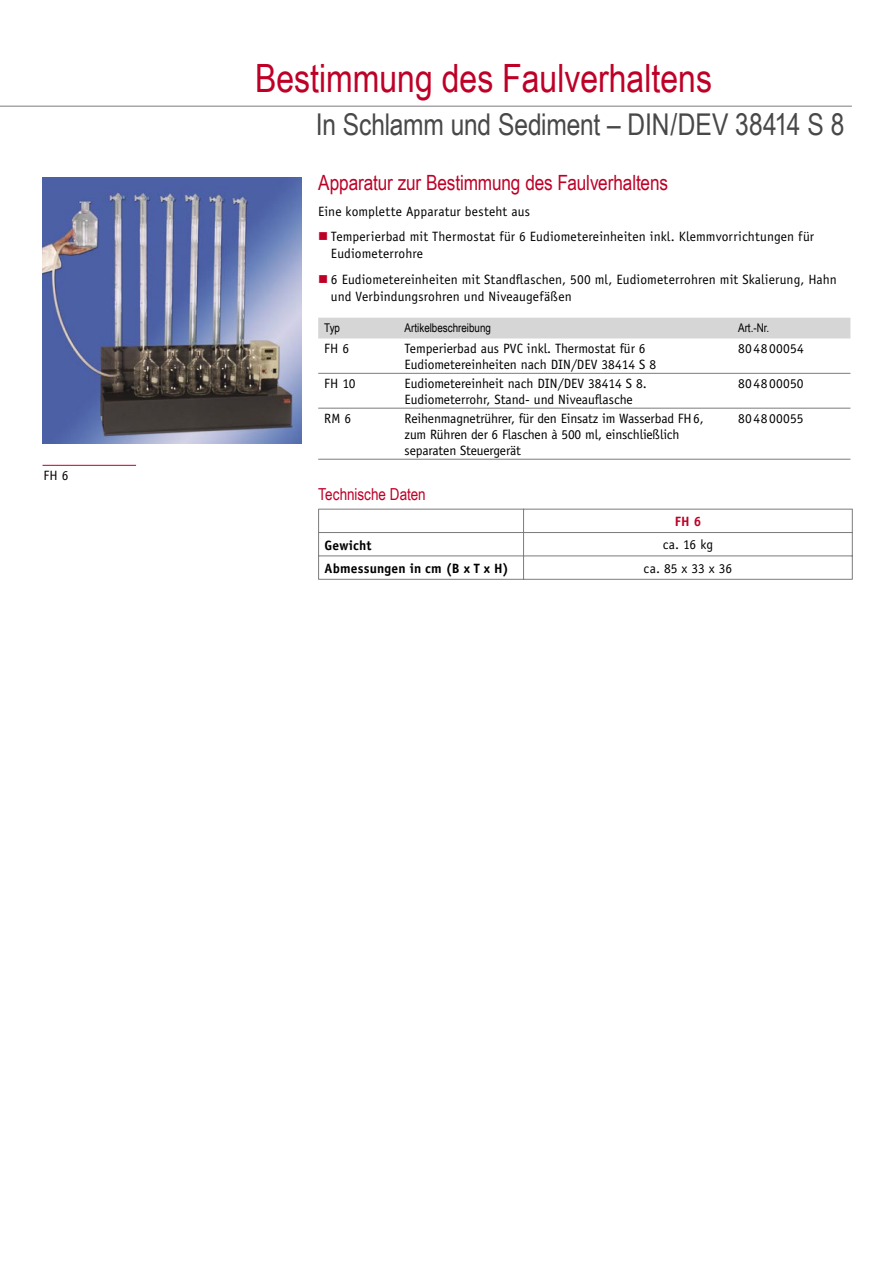
<style>
.page{position:relative;width:893px;height:1263px;background:#fff}
.page>*{position:absolute;margin:0;border:0;box-sizing:border-box;transform-origin:0 0}
.t1{font:39px "Arial Narrow";color:#be0027}
.t2{font:30px "Arial Narrow";letter-spacing:-.01em;color:#484848}
.t3{font:21px "Arial Narrow";letter-spacing:-.01em;color:#be0027}
.t4{font:16.5px "Arial Narrow";letter-spacing:-.005em;color:#be0027}
.t5{font:13.5px/16.2px "Officina Sans";color:#000}
.t6{font:700 13.5px "Officina Sans";letter-spacing:.015em;color:#000}
.t7{font:13.5px "Officina Sans";letter-spacing:.02em;color:#000}
.t8{font:700 13.5px "Officina Sans";color:#be0027}
.t9{font:12px "Arial Narrow";color:#000}
.s1{color:#be0027}
</style>
<div class="page">
<div style="left:318px;top:318px;width:532px;height:20px;background:#d6d6d6"></div>
<hr style="left:318px;top:373px;width:81px;height:1px;background:#7c7c7c">
<hr style="left:399px;top:373px;width:333px;height:1px;background:#7c7c7c">
<hr style="left:732px;top:373px;width:118px;height:1px;background:#7c7c7c">
<hr style="left:318px;top:408px;width:81px;height:1px;background:#7c7c7c">
<hr style="left:399px;top:408px;width:333px;height:1px;background:#7c7c7c">
<hr style="left:732px;top:408px;width:118px;height:1px;background:#7c7c7c">
<hr style="left:318px;top:459px;width:81px;height:1px;background:#7c7c7c">
<hr style="left:399px;top:459px;width:333px;height:1px;background:#7c7c7c">
<hr style="left:732px;top:459px;width:118px;height:1px;background:#7c7c7c">
<hr style="left:318px;top:509px;width:205px;height:1px;background:#7c7c7c">
<hr style="left:524px;top:509px;width:329px;height:1px;background:#7c7c7c">
<hr style="left:318px;top:532px;width:206px;height:1px;background:#7c7c7c">
<hr style="left:524px;top:532px;width:329px;height:1px;background:#7c7c7c">
<hr style="left:318px;top:555px;width:206px;height:1px;background:#7c7c7c">
<svg style="left:318px;top:510px;width:1px;height:69px"></svg>
<hr style="left:524px;top:555px;width:329px;height:1px;background:#7c7c7c">
<svg style="left:523px;top:509px;width:1px;height:71px"></svg>
<svg style="left:852px;top:509px;width:1px;height:70px"></svg>
<hr style="left:318px;top:579px;width:205px;height:1px;background:#7c7c7c">
<hr style="left:524px;top:579px;width:329px;height:1px;background:#7c7c7c">
<hr style="left:0;top:106px;width:852px;height:1px;background:#7c7c7c">
<img style="left:43px;top:177px;width:258px;height:267px">
<hr style="left:43px;top:465px;width:93px;height:1px;background:#be0027">
<p class="t5" style="left:44px;top:468px;width:27px">FH 6</p>
<h1 class="t1" style="left:255px;top:50px;width:458px">Bestimmung des Faulverhaltens</h1>
<h2 class="t2" style="left:316px;top:103px;width:530px">In Schlamm und Sediment – DIN/DEV 38414 S 8</h2>
<h3 class="t3" style="left:318px;top:167px;width:351px">Apparatur zur Bestimmung des Faulverhaltens</h3>
<p class="t5" style="left:318px;top:203px;width:213px">Eine komplette Apparatur besteht aus</p>
<p class="t5" style="left:331px;top:228px;width:485px;line-height:17px;text-indent:-13px"><span class="s1">■</span> Temperierbad mit Thermostat für 6 Eudiometereinheiten inkl. Klemmvorrichtungen für<br>Eudiometerrohre</p>
<p class="t5" style="left:331px;top:271px;width:507px;line-height:17px;text-indent:-13px"><span class="s1">■</span> 6 Eudiometereinheiten mit Standflaschen, 500 ml, Eudiometerrohren mit Skalierung, Hahn und Verbindungsrohren und Niveaugefäßen</p>
<p class="t9" style="left:324px;top:318px;width:17px">Typ</p>
<p class="t9" style="left:405px;top:318px;width:88px">Artikelbeschreibung</p>
<p class="t9" style="left:738px;top:318px;width:33px">Art.-Nr.</p>
<p class="t5" style="left:324px;top:340px;width:27px">FH 6</p>
<p class="t5" style="left:405px;top:340px;width:253px">Temperierbad aus PVC inkl. Thermostat für 6<br>Eudiometereinheiten nach DIN/DEV 38414 S 8</p>
<p class="t7" style="left:738px;top:340px;width:67px">80 48 00054</p>
<p class="t5" style="left:324px;top:375px;width:33px">FH 10</p>
<p class="t5" style="left:405px;top:375px;width:244px">Eudiometereinheit nach DIN/DEV 38414 S 8.<br>Eudiometerrohr, Stand- und Niveauflasche</p>
<p class="t7" style="left:738px;top:375px;width:67px">80 48 00050</p>
<p class="t5" style="left:324px;top:410px;width:28px">RM 6</p>
<p class="t5" style="left:405px;top:410px;width:301px">Reihenmagnetrührer, für den Einsatz im Wasserbad FH 6, zum Rühren der 6 Flaschen à 500 ml, einschließlich separaten Steuergerät</p>
<p class="t7" style="left:738px;top:410px;width:67px">80 48 00055</p>
<p class="t4" style="left:318px;top:482px;width:109px">Technische Daten</p>
<p class="t8" style="left:675px;top:513px;width:28px">FH 6</p>
<p class="t6" style="left:325px;top:536px;width:49px">Gewicht</p>
<p class="t5" style="left:663px;top:537px;width:52px">ca. 16 kg</p>
<p class="t6" style="left:325px;top:560px;width:186px">Abmessungen in cm (B x T x H)</p>
<p class="t5" style="left:644px;top:560px;width:90px">ca. 85 x 33 x 36</p>
</div>
